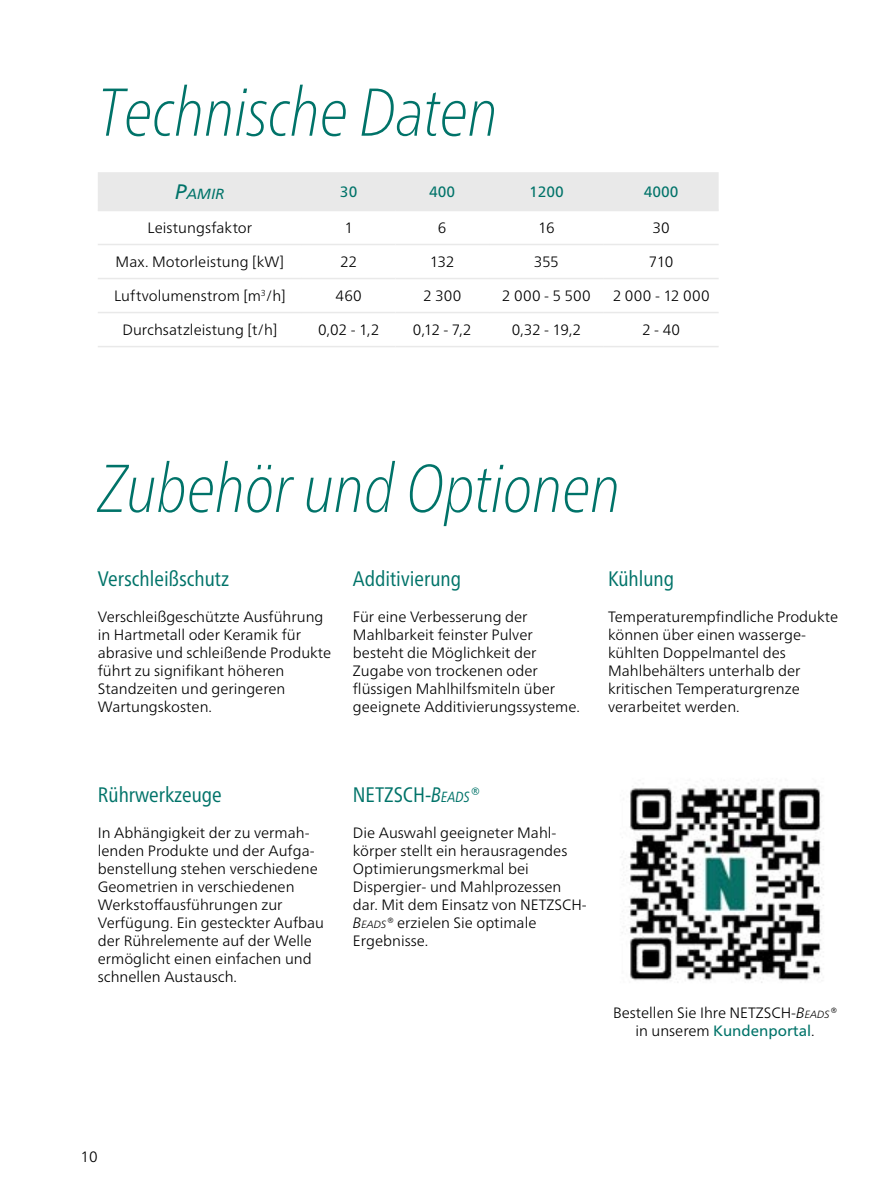
<style>
.page{position:relative;width:893px;height:1191px;background:#fff}
.page>*{position:absolute;margin:0;border:0;box-sizing:border-box;transform-origin:0 0}
.t1{font:italic 100 condensed 67.5px "Frutiger Neue LTW1 G";color:#007369}
.t2{font:condensed 21px "Frutiger Neue LTW1 G";color:#007369}
.t3{font:300 15px/18px "Frutiger Neue LTW1 G";color:#000}
.t4{font:15px "Frutiger Neue LTW1 G";color:#007369}
.t5{font:italic 14.7px "Frutiger Neue LTW1 G";color:#007369}
.s1{font-size:21px}
.s2{font-style:italic}
.s3{font-style:italic;font-size:14.7px}
.s4{font-style:italic;font-size:10.5px}
.s5{font-weight:400;color:#007369}
</style>
<div class="page">
<img style="left:622px;top:783px;width:202px;height:200px">
<div style="left:98px;top:172px;width:621px;height:38px;background:#e9e9e9"></div>
<hr style="left:98px;top:210px;width:204px;height:1px;background:#e9e9e9">
<hr style="left:302px;top:210px;width:93px;height:1px;background:#e9e9e9">
<hr style="left:395px;top:210px;width:94px;height:1px;background:#e9e9e9">
<hr style="left:489px;top:210px;width:115px;height:1px;background:#e9e9e9">
<hr style="left:604px;top:210px;width:115px;height:1px;background:#e9e9e9">
<hr style="left:98px;top:244px;width:204px;height:1px;background:#e9e9e9">
<hr style="left:98px;top:278px;width:204px;height:1px;background:#e9e9e9">
<hr style="left:98px;top:312px;width:204px;height:1px;background:#e9e9e9">
<hr style="left:98px;top:346px;width:204px;height:1px;background:#e9e9e9">
<hr style="left:302px;top:244px;width:93px;height:1px;background:#e9e9e9">
<hr style="left:302px;top:278px;width:93px;height:1px;background:#e9e9e9">
<hr style="left:302px;top:312px;width:93px;height:1px;background:#e9e9e9">
<hr style="left:302px;top:346px;width:93px;height:1px;background:#e9e9e9">
<hr style="left:395px;top:244px;width:94px;height:1px;background:#e9e9e9">
<hr style="left:489px;top:244px;width:115px;height:1px;background:#e9e9e9">
<hr style="left:604px;top:244px;width:115px;height:1px;background:#e9e9e9">
<hr style="left:395px;top:278px;width:94px;height:1px;background:#e9e9e9">
<hr style="left:489px;top:278px;width:115px;height:1px;background:#e9e9e9">
<hr style="left:604px;top:278px;width:115px;height:1px;background:#e9e9e9">
<hr style="left:395px;top:312px;width:94px;height:1px;background:#e9e9e9">
<hr style="left:489px;top:312px;width:115px;height:1px;background:#e9e9e9">
<hr style="left:604px;top:312px;width:115px;height:1px;background:#e9e9e9">
<hr style="left:395px;top:346px;width:94px;height:1px;background:#e9e9e9">
<hr style="left:489px;top:346px;width:115px;height:1px;background:#e9e9e9">
<hr style="left:604px;top:346px;width:115px;height:1px;background:#e9e9e9">
<h1 class="t1" style="left:98px;top:63px;width:401px">Technische Daten</h1>
<p class="t5" style="left:175px;top:185px;width:51px"><span class="s1">P</span>AMIR</p>
<p class="t4" style="left:340px;top:183px;width:19px">30</p>
<p class="t4" style="left:429px;top:183px;width:28px">400</p>
<p class="t4" style="left:529px;top:183px;width:36px">1200</p>
<p class="t4" style="left:644px;top:183px;width:36px">4000</p>
<p class="t3" style="left:147px;top:219px;width:106px">Leistungsfaktor</p>
<p class="t3" style="left:344px;top:219px;width:10px">1</p>
<p class="t3" style="left:438px;top:219px;width:10px">6</p>
<p class="t3" style="left:538px;top:219px;width:18px">16</p>
<p class="t3" style="left:653px;top:219px;width:19px">30</p>
<p class="t3" style="left:116px;top:253px;width:170px">Max. Motorleistung [kW]</p>
<p class="t3" style="left:340px;top:253px;width:19px">22</p>
<p class="t3" style="left:430px;top:253px;width:26px">132</p>
<p class="t3" style="left:534px;top:253px;width:27px">355</p>
<p class="t3" style="left:649px;top:253px;width:26px">710</p>
<p class="t3" style="left:114px;top:287px;width:173px">Luftvolumenstrom [m<sup>3</sup>/h]</p>
<p class="t3" style="left:336px;top:287px;width:28px">460</p>
<p class="t3" style="left:423px;top:287px;width:40px">2 300</p>
<p class="t3" style="left:502px;top:287px;width:90px">2 000 - 5 500</p>
<p class="t3" style="left:613px;top:287px;width:98px">2 000 - 12 000</p>
<p class="t3" style="left:122px;top:321px;width:157px">Durchsatzleistung [t/h]</p>
<p class="t3" style="left:318px;top:321px;width:63px">0,02 - 1,2</p>
<p class="t3" style="left:413px;top:321px;width:60px">0,12 - 7,2</p>
<p class="t3" style="left:512px;top:321px;width:71px">0,32 - 19,2</p>
<p class="t3" style="left:642px;top:321px;width:40px">2 - 40</p>
<h1 class="t1" style="left:98px;top:440px;width:524px">Zubehör und Optionen</h1>
<h2 class="t2" style="left:98px;top:563px;width:133px">Verschleißschutz</h2>
<p class="t3" style="left:98px;top:607px;width:235px">Verschleißgeschützte Ausführung in Hartmetall oder Keramik für abrasive und schleißende Produkte führt zu signifikant höheren<br>Standzeiten und geringeren<br>Wartungskosten.</p>
<h2 class="t2" style="left:353px;top:563px;width:110px">Additivierung</h2>
<p class="t3" style="left:353px;top:607px;width:229px">Für eine Verbesserung der<br>Mahlbarkeit feinster Pulver besteht die Möglichkeit der<br>Zugabe von trockenen oder flüssigen Mahlhilfsmiteln über geeignete Additivierungssysteme.</p>
<h2 class="t2" style="left:608px;top:563px;width:67px">Kühlung</h2>
<p class="t3" style="left:608px;top:607px;width:232px">Temperaturempfindliche Produkte können über einen wasserge&shy;kühlten Doppelmantel des<br>Mahlbehälters unterhalb der kritischen Temperaturgrenze verarbeitet werden.</p>
<h2 class="t2" style="left:98px;top:779px;width:126px">Rührwerkzeuge</h2>
<p class="t3" style="left:98px;top:823px;width:228px">In Abhängigkeit der zu vermah&shy;lenden Produkte und der Aufga&shy;benstellung stehen verschiedene<br>Geometrien in verschiedenen<br>Werkstoffausführungen zur<br>Verfügung. Ein gesteckter Aufbau der Rührelemente auf der Welle ermöglicht einen einfachen und schnellen Austausch.</p>
<h2 class="t2" style="left:353px;top:779px;width:129px">NETZSCH-<span class="s2">B</span><span class="s3">EADS</span><span class="s2">®</span></h2>
<p class="t3" style="left:353px;top:823px;width:235px">Die Auswahl geeigneter Mahl&shy;körper stellt ein herausragendes<br>Optimierungsmerkmal bei<br>Dispergier- und Mahlprozessen dar. Mit dem Einsatz von NETZSCH-<br><span class="s2">B</span><span class="s4">EADS</span><span class="s2">®</span> erzielen Sie optimale<br>Ergebnisse.</p>
<p class="t3" style="left:613px;top:1003px;width:226px;text-align:center">Bestellen Sie Ihre NETZSCH-<span class="s2">B</span><span class="s4">EADS</span><span class="s2">® </span>in unserem <span class="s5">Kundenportal</span>.</p>
<p class="t3" style="left:81px;top:1147px;width:19px">10</p>
</div>
